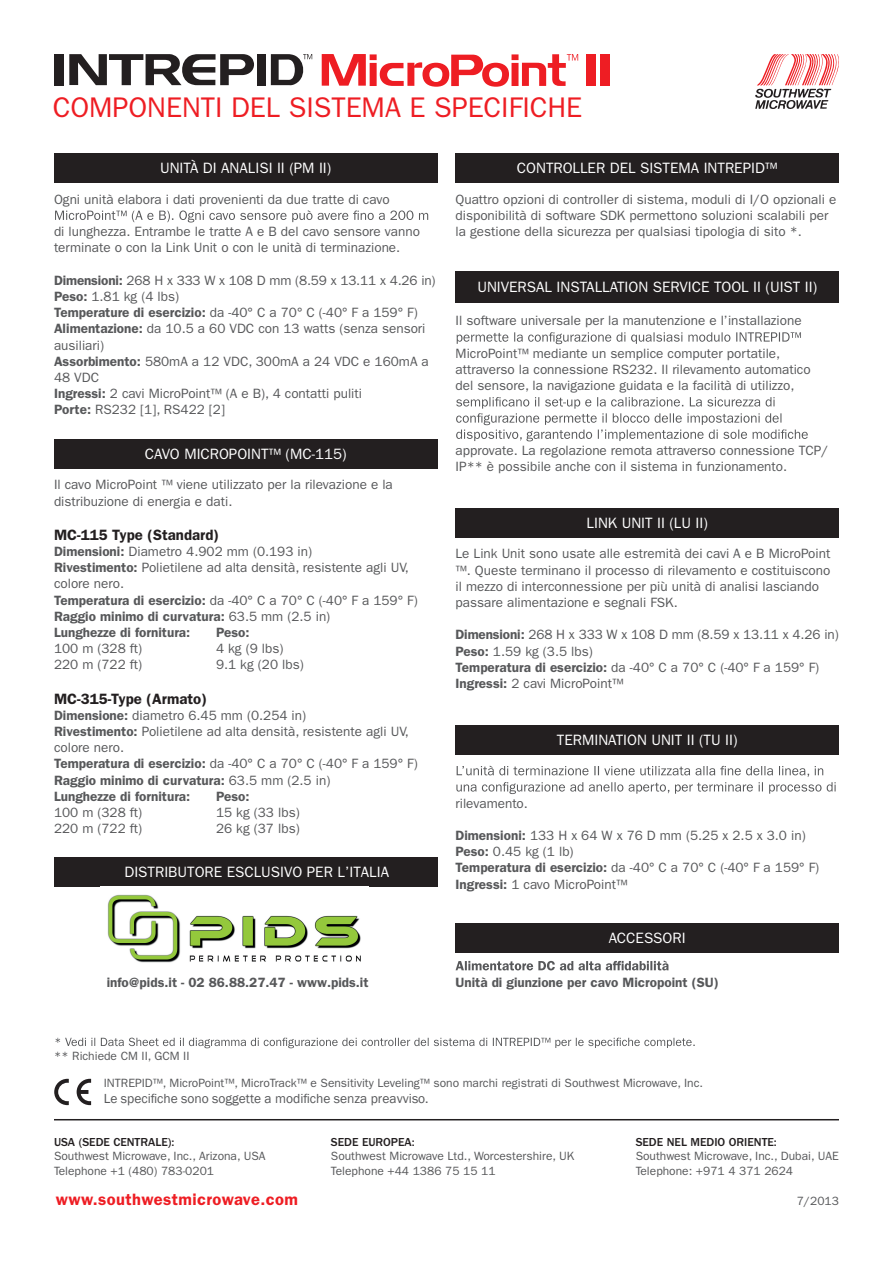
<style>
.page{position:relative;width:893px;height:1263px;background:#fff}
.page>*{position:absolute;margin:0;border:0;box-sizing:border-box;transform-origin:0 0}
.t1{font:28.5px "ITC Franklin Gothic Std";color:#ee1d23}
.t2{font:600 16.5px "ITC Franklin Gothic Std";letter-spacing:.025em;color:#ee1d23}
.t3{font:15px "ITC Franklin Gothic Std";color:#fff}
.t4{font:600 15px "ITC Franklin Gothic Std";color:#231f20}
.t5{font:13.5px/16.2px "ITC Franklin Gothic Std";color:#57585a}
.t6{font:600 13.5px "ITC Franklin Gothic Std";color:#57585a}
.t7{font:13.5px "Franklin Gothic";color:#57585a}
.t8{font:12px/14.4px "ITC Franklin Gothic Std";color:#57585a}
.t9{font:500 12px "ITC Franklin Gothic Std";color:#231f20}
.s1{font-weight:600}
</style>
<div class="page">
<svg style="left:55px;top:210px;width:373px;height:12px"></svg>
<svg style="left:456px;top:766px;width:380px;height:28px"></svg>
<svg style="left:456px;top:960px;width:213px;height:10px"></svg>
<div style="left:54px;top:54px;width:10px;height:31px;background:#231f20"></div>
<div style="left:257px;top:54px;width:9px;height:31px;background:#231f20"></div>
<svg style="left:69px;top:54px;width:185px;height:31px"></svg>
<svg style="left:271px;top:54px;width:41px;height:31px"></svg>
<svg style="left:322px;top:54px;width:256px;height:33px"></svg>
<div style="left:586px;top:54px;width:10px;height:32px;background:#ee1d23"></div>
<div style="left:600px;top:54px;width:10px;height:32px;background:#ee1d23"></div>
<div style="left:54px;top:153px;width:383px;height:30px;background:#231f20"></div>
<div style="left:455px;top:508px;width:384px;height:30px;background:#231f20"></div>
<div style="left:455px;top:725px;width:384px;height:30px;background:#231f20"></div>
<div style="left:455px;top:923px;width:384px;height:30px;background:#231f20"></div>
<div style="left:54px;top:439px;width:383px;height:30px;background:#231f20"></div>
<svg style="left:755px;top:54px;width:84px;height:55px"></svg>
<svg style="left:457px;top:332px;width:344px;height:12px"></svg>
<svg style="left:456px;top:397px;width:352px;height:44px"></svg>
<div style="left:455px;top:153px;width:384px;height:30px;background:#231f20"></div>
<div style="left:456px;top:271px;width:383px;height:32px;background:#231f20"></div>
<svg style="left:55px;top:1038px;width:640px;height:10px"></svg>
<svg style="left:77px;top:1079px;width:14px;height:26px"></svg>
<svg style="left:54px;top:1079px;width:15px;height:26px"></svg>
<hr style="left:54px;top:1119px;width:785px;height:1px;background:#231f20">
<div style="left:54px;top:857px;width:383px;height:29px;background:#231f20"></div>
<img style="left:107px;top:894px;width:254px;height:69px">
<h1 class="t1" style="left:53px;top:91px;width:531px">COMPONENTI DEL SISTEMA E SPECIFICHE</h1>
<p class="t3" style="left:160px;top:160px;width:173px">UNITÀ DI ANALISI II (PM II)</p>
<p class="t5" style="left:54px;top:191px;width:337px">Ogni unità elabora i dati provenienti da due tratte di cavo</p>
<p class="t5" style="left:54px;top:223px;width:368px">di lunghezza. Entrambe le tratte A e B del cavo sensore vanno terminate o con la Link Unit o con le unità di terminazione.</p>
<p class="t5" style="left:54px;top:272px;width:383px"><span class="s1">Dimensioni:</span> 268 H x 333 W x 108 D mm (8.59 x 13.11 x 4.26 in)<br><span class="s1">Peso:</span> 1.81 kg (4 lbs)<br><span class="s1">Temperature di esercizio:</span> da -40° C a 70° C (-40° F a 159° F)<br><span class="s1">Alimentazione:</span> da 10.5 a 60 VDC con 13 watts (senza sensori ausiliari)<br><span class="s1">Assorbimento:</span> 580mA a 12 VDC, 300mA a 24 VDC e 160mA a 48 VDC<br><span class="s1">Ingressi:</span> 2 cavi MicroPoint™ (A e B), 4 contatti puliti<br><span class="s1">Porte:</span> RS232 [1], RS422 [2]</p>
<p class="t3" style="left:145px;top:445px;width:203px">CAVO MICROPOINT™ (MC-115)</p>
<p class="t5" style="left:54px;top:477px;width:340px">Il cavo MicroPoint ™ viene utilizzato per la rilevazione e la distribuzione di energia e dati.</p>
<p class="t4" style="left:54px;top:526px;width:167px">MC-115 Type (Standard)</p>
<p class="t5" style="left:54px;top:543px;width:365px"><span class="s1">Dimensioni:</span> Diametro 4.902 mm (0.193 in)<br><span class="s1">Rivestimento:</span> Polietilene ad alta densità, resistente agli UV, colore nero.<br><span class="s1">Temperatura di esercizio:</span> da -40° C a 70° C (-40° F a 159° F)<br><span class="s1">Raggio minimo di curvatura:</span> 63.5 mm (2.5 in)<br><span class="s1">Lunghezze di fornitura:</span></p>
<p class="t6" style="left:216px;top:624px;width:35px">Peso:</p>
<p class="t5" style="left:54px;top:640px;width:90px">100 m (328 ft)</p>
<p class="t5" style="left:216px;top:640px;width:69px">4 kg (9 lbs)</p>
<p class="t5" style="left:54px;top:657px;width:90px">220 m (722 ft)</p>
<p class="t5" style="left:216px;top:657px;width:89px">9.1 kg (20 lbs)</p>
<p class="t4" style="left:54px;top:689px;width:155px">MC-315-Type (Armato)</p>
<p class="t5" style="left:54px;top:707px;width:365px"><span class="s1">Dimensione:</span> diametro 6.45 mm (0.254 in)<br><span class="s1">Rivestimento:</span> Polietilene ad alta densità, resistente agli UV, colore nero.<br><span class="s1">Temperatura di esercizio:</span> da -40° C a 70° C (-40° F a 159° F)<br><span class="s1">Raggio minimo di curvatura:</span> 63.5 mm (2.5 in)<br><span class="s1">Lunghezze di fornitura:</span></p>
<p class="t6" style="left:216px;top:788px;width:35px">Peso:</p>
<p class="t5" style="left:54px;top:804px;width:90px">100 m (328 ft)</p>
<p class="t5" style="left:216px;top:804px;width:85px">15 kg (33 lbs)</p>
<p class="t5" style="left:54px;top:820px;width:90px">220 m (722 ft)</p>
<p class="t5" style="left:216px;top:820px;width:85px">26 kg (37 lbs)</p>
<p class="t3" style="left:124px;top:863px;width:266px">DISTRIBUTORE ESCLUSIVO PER L’ITALIA</p>
<p class="t6" style="left:107px;top:974px;width:263px">info@pids.it - 02 86.88.27.47 - www.pids.it</p>
<p class="t3" style="left:517px;top:160px;width:262px">CONTROLLER DEL SISTEMA INTREPID™</p>
<p class="t5" style="left:455px;top:191px;width:382px">Quattro opzioni di controller di sistema, moduli di I/O opzionali e disponibilità di software SDK permettono soluzioni scalabili per la gestione della sicurezza per qualsiasi tipologia di sito *.</p>
<p class="t3" style="left:477px;top:278px;width:341px">UNIVERSAL INSTALLATION SERVICE TOOL II (UIST II)</p>
<p class="t5" style="left:456px;top:313px;width:348px">Il software universale per la manutenzione e l’installazione</p>
<p class="t5" style="left:456px;top:345px;width:357px">MicroPoint™ mediante un semplice computer portatile, attraverso la connessione RS232. Il rilevamento automatico del sensore, la navigazione guidata e la facilità di utilizzo,</p>
<p class="t5" style="left:456px;top:442px;width:374px">approvate. La regolazione remota attraverso connessione TCP/<br>IP** è possibile anche con il sistema in funzionamento.</p>
<p class="t3" style="left:587px;top:514px;width:123px">LINK UNIT II (LU II)</p>
<p class="t5" style="left:455px;top:546px;width:376px">Le Link Unit sono usate alle estremità dei cavi A e B MicroPoint ™. Queste terminano il processo di rilevamento e costituiscono il mezzo di interconnessione per più unità di analisi lasciando passare alimentazione e segnali FSK.</p>
<p class="t5" style="left:455px;top:627px;width:385px"><span class="s1">Dimensioni:</span> 268 H x 333 W x 108 D mm (8.59 x 13.11 x 4.26 in)<br><span class="s1">Peso:</span> 1.59 kg (3.5 lbs)<br><span class="s1">Temperatura di esercizio:</span> da -40° C a 70° C (-40° F a 159° F)<br><span class="s1">Ingressi:</span> 2 cavi MicroPoint™</p>
<p class="t3" style="left:557px;top:731px;width:182px">TERMINATION UNIT II (TU II)</p>
<p class="t5" style="left:455px;top:795px;width:74px">rilevamento.</p>
<p class="t5" style="left:455px;top:827px;width:365px"><span class="s1">Dimensioni:</span> 133 H x 64 W x 76 D mm (5.25 x 2.5 x 3.0 in)<br><span class="s1">Peso:</span> 0.45 kg (1 lb)<br><span class="s1">Temperatura di esercizio:</span> da -40° C a 70° C (-40° F a 159° F)<br><span class="s1">Ingressi:</span> 1 cavo MicroPoint™</p>
<p class="t3" style="left:609px;top:929px;width:78px">ACCESSORI</p>
<p class="t6" style="left:455px;top:974px;width:265px">Unità di giunzione per cavo Micropoint (SU)</p>
<p class="t8" style="left:54px;top:1049px;width:137px">** Richiede CM II, GCM II</p>
<p class="t8" style="left:104px;top:1076px;width:601px">INTREPID™, MicroPoint™, MicroTrack™ e Sensitivity Leveling™ sono marchi registrati di Southwest Microwave, Inc.</p>
<p class="t7" style="left:104px;top:1090px;width:326px">Le specifiche sono soggette a modifiche senza preavviso.</p>
<p class="t9" style="left:54px;top:1135px;width:122px">USA (SEDE CENTRALE):</p>
<p class="t8" style="left:54px;top:1149px;width:213px">Southwest Microwave, Inc., Arizona, USA<br>Telephone +1 (480) 783-0201</p>
<p class="t9" style="left:331px;top:1135px;width:85px">SEDE EUROPEA:</p>
<p class="t8" style="left:331px;top:1149px;width:245px">Southwest Microwave Ltd., Worcestershire, UK<br>Telephone +44 1386 75 15 11</p>
<p class="t9" style="left:636px;top:1135px;width:143px">SEDE NEL MEDIO ORIENTE:</p>
<p class="t8" style="left:636px;top:1149px;width:205px">Southwest Microwave, Inc., Dubai, UAE<br>Telephone: +971 4 371 2624</p>
<p class="t2" style="left:56px;top:1190px;width:244px">www.southwestmicrowave.com</p>
<p class="t8" style="left:797px;top:1194px;width:44px">7/2013</p>
</div>
